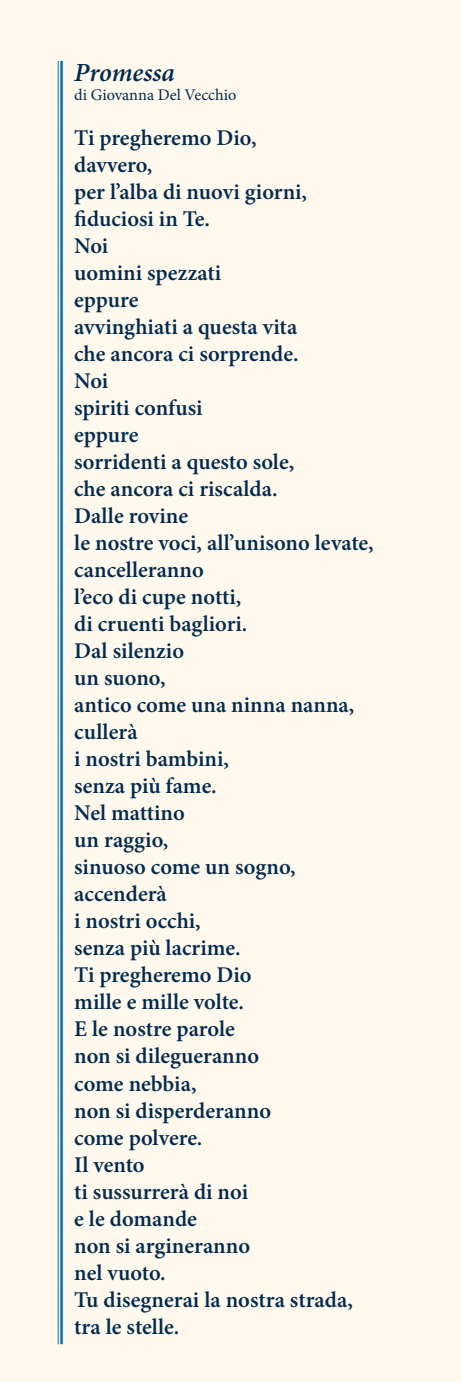
<style>
.page{position:relative;width:461px;height:1382px;background:#fff8ed}
.page>*{position:absolute;margin:0;border:0;box-sizing:border-box;transform-origin:0 0}
.t1{font:italic 600 26.25px "Minion Pro";letter-spacing:-.005em;color:#002a4e}
.t2{font:600 22.5px/27px "Minion Pro";color:#002a4e}
.t3{font:16.25px "Minion Pro";color:#002a4e}
</style>
<div class="page">
<hr style="left:60px;top:61px;width:3px;height:1283px;background:#006fab">
<hr style="left:58px;top:61px;width:1px;height:1283px;background:#006fab">
<p class="t1" style="left:74px;top:54px;width:102px">Promessa</p>
<p class="t3" style="left:74px;top:84px;width:164px">di Giovanna Del Vecchio</p>
<p class="t2" style="left:74px;top:125px;width:301px">Ti pregheremo Dio,<br>davvero,<br>per l’alba di nuovi giorni, fiduciosi in Te.<br>Noi<br>uomini spezzati<br>eppure<br>avvinghiati a questa vita<br>che ancora ci sorprende.<br>Noi<br>spiriti confusi<br>eppure<br>sorridenti a questo sole,<br>che ancora ci riscalda.<br>Dalle rovine<br>le nostre voci, all’unisono levate, cancelleranno<br>l’eco di cupe notti,<br>di cruenti bagliori.<br>Dal silenzio<br>un suono,<br>antico come una ninna nanna, cullerà<br>i nostri bambini,<br>senza più fame.<br>Nel mattino<br>un raggio,<br>sinuoso come un sogno, accenderà<br>i nostri occhi,<br>senza più lacrime.<br>Ti pregheremo Dio<br>mille e mille volte.<br>E le nostre parole<br>non si dilegueranno<br>come nebbia,<br>non si disperderanno<br>come polvere.<br>Il vento<br>ti sussurrerà di noi<br>e le domande<br>non si argineranno<br>nel vuoto.<br>Tu disegnerai la nostra strada, tra le stelle.</p>
</div>
